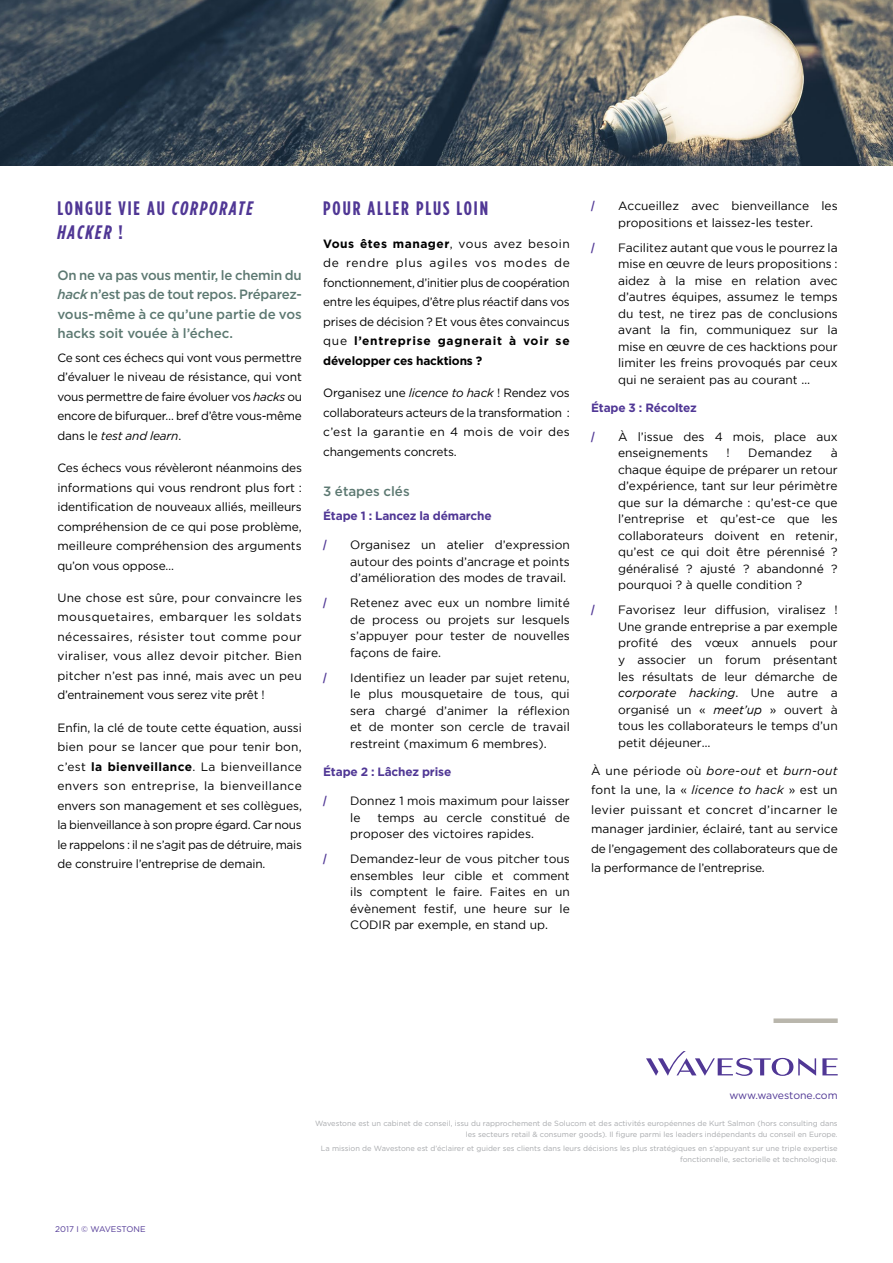
<style>
.page{position:relative;width:893px;height:1263px;background:#fff}
.page>*{position:absolute;margin:0;border:0;box-sizing:border-box;transform-origin:0 0}
.t1{font:italic 700 19.5px/23.4px "Gotham Condensed";letter-spacing:.1em;color:#503795}
.t2{font:700 19.5px "Gotham Condensed";letter-spacing:.1em;color:#503795}
.t3{font:500 13.5px/19.5px "Gotham";color:#5d7972;text-align:justify}
.t4{font:12px/16.5px "Gotham";color:#000;text-align:justify}
.t5{font:12px/19.5px "Gotham";letter-spacing:-.01em;color:#000;text-align:justify}
.t6{font:700 12px "Gotham";letter-spacing:-.01em;color:#503795}
.t7{font:700 12px "Gotham Condensed";color:#503795}
.t8{font:10.5px "Gotham";letter-spacing:-.01em;color:#503795}
.t9{font:8.25px "Gotham";color:#503795}
.t10{font:7.5px/10.5px "Gotham";color:#a7a9ac;text-align:right}
.s1{font-style:normal}
.s2{font-style:italic}
.s3{font-weight:700}
</style>
<div class="page">
<svg style="left:822px;top:1058px;width:16px;height:17px"></svg>
<svg style="left:646px;top:1051px;width:170px;height:25px"></svg>
<div style="left:773px;top:1018px;width:65px;height:5px;background:#b9b6ac"></div>
<img style="left:0;top:0;width:893px;height:166px">
<h1 class="t1" style="left:57px;top:197px;width:197px"><span class="s1">LONGUE VIE AU</span> CORPORATE<br>HACKER <span class="s1">!</span></h1>
<p class="t3" style="left:57px;top:265px;width:246px">On ne va pas vous mentir, le chemin du <span class="s2">hack</span> n’est pas de tout repos. Préparez&shy;vous-même à ce qu’une partie de vos hacks soit vouée à l’échec.</p>
<p class="t5" style="left:57px;top:348px;width:246px">Ce sont ces échecs qui vont vous permettre d’évaluer le niveau de résistance, qui vont vous permettre de faire évoluer vos <span class="s2">hacks</span> ou encore de bifurquer… bref d’être vous-même dans le <span class="s2">test and learn</span>.</p>
<p class="t5" style="left:57px;top:458px;width:246px">Ces échecs vous révèleront néanmoins des informations qui vous rendront plus fort : identification de nouveaux alliés, meilleurs compréhension de ce qui pose problème, meilleure compréhension des arguments qu’on vous oppose…</p>
<p class="t5" style="left:57px;top:588px;width:246px">Une chose est sûre, pour convaincre les mousquetaires, embarquer les soldats nécessaires, résister tout comme pour viraliser, vous allez devoir pitcher. Bien pitcher n’est pas inné, mais avec un peu d’entrainement vous serez vite prêt !</p>
<p class="t5" style="left:57px;top:717px;width:246px">Enfin, la clé de toute cette équation, aussi bien pour se lancer que pour tenir bon, c’est <span class="s3">la bienveillance</span>. La bienveillance envers son entreprise, la bienveillance envers son management et ses collègues, la bienveillance à son propre égard. Car nous le rappelons : il ne s’agit pas de détruire, mais de construire l’entreprise de demain.</p>
<h1 class="t2" style="left:323px;top:197px;width:166px">POUR ALLER PLUS LOIN</h1>
<p class="t5" style="left:323px;top:233px;width:248px"><span class="s3">Vous êtes manager</span>, vous avez besoin de rendre plus agiles vos modes de fonctionnement, d’initier plus de coopération entre les équipes, d’être plus réactif dans vos prises de décision ? Et vous êtes convaincus que <span class="s3">l’entreprise gagnerait à voir se développer ces hacktions ?</span></p>
<p class="t5" style="left:323px;top:383px;width:248px">Organisez une <span class="s2">licence to hack</span> ! Rendez vos collaborateurs acteurs de la transformation : c’est la garantie en 4 mois de voir des changements concrets.</p>
<p class="t3" style="left:323px;top:482px;width:88px">3 étapes clés</p>
<p class="t6" style="left:323px;top:508px;width:170px">Étape 1 : Lancez la démarche</p>
<p class="t7" style="left:323px;top:538px;width:5px">/</p>
<p class="t4" style="left:350px;top:537px;width:221px">Organisez un atelier d’expression autour des points d’ancrage et points d’amélioration des modes de travail.</p>
<p class="t7" style="left:323px;top:596px;width:5px">/</p>
<p class="t4" style="left:350px;top:595px;width:221px">Retenez avec eux un nombre limité de process ou projets sur lesquels s’appuyer pour tester de nouvelles façons de faire.</p>
<p class="t7" style="left:323px;top:670px;width:5px">/</p>
<p class="t4" style="left:350px;top:669px;width:221px">Identifiez un leader par sujet retenu, le plus mousquetaire de tous, qui sera chargé d’animer la réflexion et de monter son cercle de travail restreint (maximum 6 membres).</p>
<p class="t6" style="left:323px;top:764px;width:130px">Étape 2 : Lâchez prise</p>
<p class="t7" style="left:323px;top:794px;width:5px">/</p>
<p class="t4" style="left:350px;top:792px;width:221px">Donnez 1 mois maximum pour laisser le</p>
<p class="t4" style="left:350px;top:809px;width:221px;text-indent:27px">temps au cercle constitué de proposer des victoires rapides.</p>
<p class="t7" style="left:323px;top:852px;width:5px">/</p>
<p class="t4" style="left:350px;top:850px;width:221px">Demandez-leur de vous pitcher tous ensembles leur cible et comment ils comptent le faire. Faites en un évènement festif, une heure sur le CODIR par exemple, en stand up.</p>
<p class="t7" style="left:591px;top:199px;width:5px">/</p>
<p class="t4" style="left:618px;top:197px;width:221px">Accueillez avec bienveillance les propositions et laissez-les tester.</p>
<p class="t7" style="left:591px;top:240px;width:5px">/</p>
<p class="t4" style="left:618px;top:239px;width:221px">Facilitez autant que vous le pourrez la mise en œuvre de leurs propositions : aidez à la mise en relation avec d’autres équipes, assumez le temps du test, ne tirez pas de conclusions avant la fin, communiquez sur la mise en œuvre de ces hacktions pour limiter les freins provoqués par ceux qui ne seraient pas au courant …</p>
<p class="t6" style="left:591px;top:399px;width:107px">Étape 3 : Récoltez</p>
<p class="t7" style="left:591px;top:430px;width:5px">/</p>
<p class="t4" style="left:618px;top:428px;width:221px">À l’issue des 4 mois, place aux enseignements</p>
<p class="t4" style="left:618px;top:445px;width:221px;text-indent:213px">à chaque équipe de préparer un retour d’expérience, tant sur leur périmètre que sur la démarche : qu’est-ce que l’entreprise et qu’est-ce que les collaborateurs doivent en retenir, qu’est ce qui doit être pérennisé ? généralisé ? ajusté ? abandonné ? pourquoi ? à quelle condition ?</p>
<p class="t4" style="left:726px;top:445px;width:5px">!</p>
<p class="t4" style="left:748px;top:445px;width:65px">Demandez</p>
<p class="t7" style="left:591px;top:603px;width:5px">/</p>
<p class="t4" style="left:618px;top:602px;width:221px">Favorisez leur diffusion, viralisez !<br>Une grande entreprise a par exemple profité des vœux annuels pour y associer un forum présentant les résultats de leur démarche de <span class="s2">corporate hacking</span>. Une autre a organisé un « <span class="s2">meet’up</span> » ouvert à tous les collaborateurs le temps d’un petit déjeuner…</p>
<p class="t5" style="left:591px;top:760px;width:248px">À une période où <span class="s2">bore-out</span> et <span class="s2">burn-out </span>font la une, la « <span class="s2">licence to hack</span> » est un levier puissant et concret d’incarner le manager jardinier, éclairé, tant au service de l’engagement des collaborateurs que de la performance de l’entreprise.</p>
<p class="t9" style="left:55px;top:1224px;width:92px">2017 I © WAVESTONE</p>
<p class="t8" style="left:729px;top:1089px;width:110px">www.wavestone.com</p>
<p class="t10" style="left:315px;top:1118px;width:524px">Wavestone est un cabinet de conseil, issu du rapprochement de Solucom et des activités européennes de Kurt Salmon (hors consulting dans les secteurs retail &amp; consumer goods). Il figure parmi les leaders indépendants du conseil en Europe.</p>
<p class="t10" style="left:321px;top:1143px;width:518px">La mission de Wavestone est d’éclairer et guider ses clients dans leurs décisions les plus stratégiques en s’appuyant sur une triple expertise fonctionnelle, sectorielle et technologique.</p>
</div>
